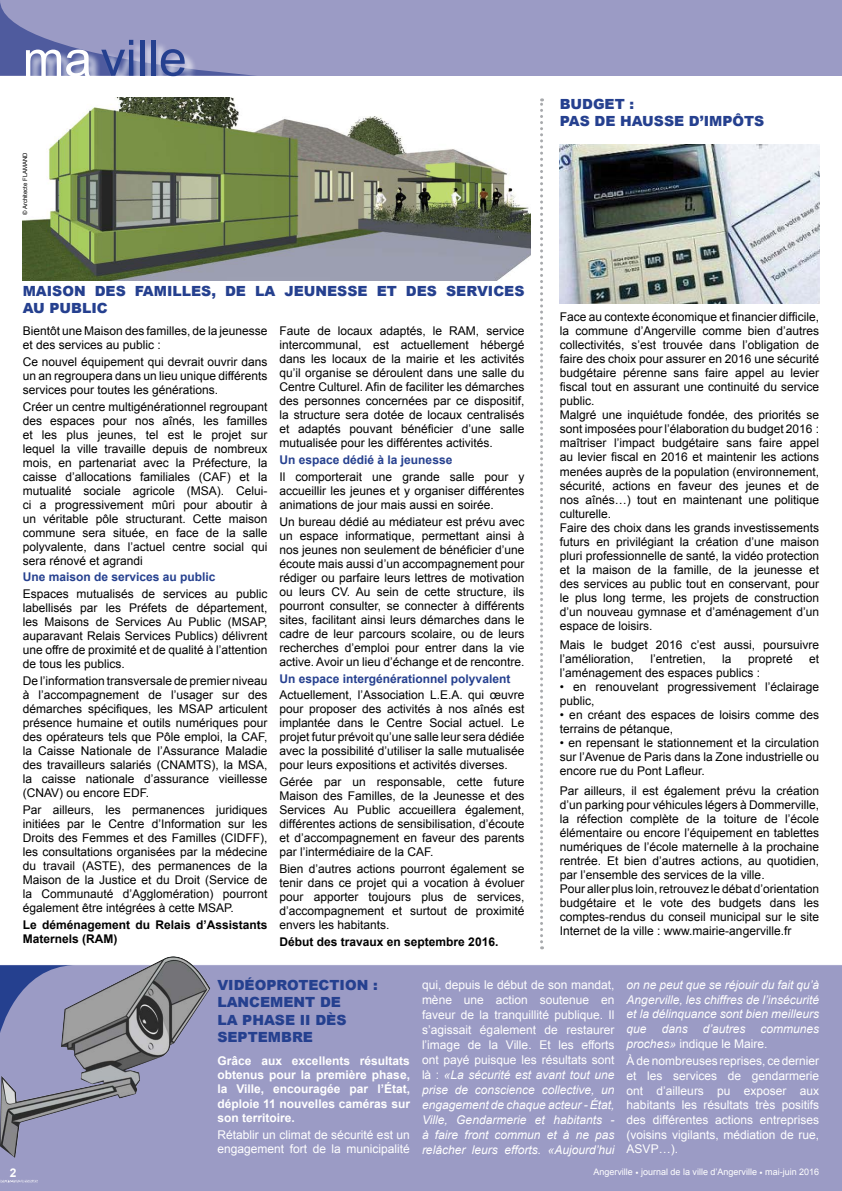
<style>
.page{position:relative;width:842px;height:1191px;background:#fff}
.page>*{position:absolute;margin:0;border:0;box-sizing:border-box;transform-origin:0 0}
.t1{font:50px "Arial";color:#25408f}
.t2{font:900 14px/17.3px "Arial";color:#25408f}
.t3{font:12px/14px "Arial";color:#000;text-align:justify}
.t4{font:12px/15px "Arial";color:#fff;text-align:justify}
.t5{font:italic 12px/14.7px "Arial";color:#fff;text-align:justify}
.t6{font:700 12px/14.3px "Arial";color:#fff;text-align:justify}
.t7{font:700 12px "Arial";color:#25408f}
.t8{font:700 12px/14px "Arial";color:#000}
.t9{font:9px "Arial";color:#fff}
.t10{font:6px "Arial";color:#000}
.s1{color:#fff}
.s2{font-style:italic}
.s3{font-style:normal}
</style>
<div class="page">
<div style="left:0;top:0;width:842px;height:76px;background:#9b9bc5"></div>
<svg style="left:0;top:3px;width:255px;height:73px"></svg>
<div style="left:0;top:965px;width:842px;height:226px;background:#9b9bc5"></div>
<hr style="left:0;top:1179px;width:38px;height:3px;background:#fff">
<div style="left:103px;top:41px;width:94px;height:48px;background:#fff;opacity:.75"></div>
<div style="left:27px;top:51px;width:75px;height:38px;background:#fff;opacity:.75"></div>
<img style="left:560px;top:145px;width:259px;height:159px">
<svg style="left:540px;top:98px;width:3px;height:851px"></svg>
<img style="left:0;top:956px;width:210px;height:202px">
<img style="left:23px;top:98px;width:508px;height:183px">
<h1 class="t1" style="left:23px;top:25px;width:166px"><span class="s1">ma</span> ville</h1>
<p class="t10" style="left:21px;top:215px;width:64px;rotate:-90deg">© Architecte FLAMAND</p>
<p class="t2" style="left:23px;top:282px;width:503px;line-height:17px">MAISON DES FAMILLES, DE LA JEUNESSE ET DES SERVICES<br>AU PUBLIC</p>
<p class="t3" style="left:23px;top:324px;width:246px">Bientôt une Maison des familles, de la jeunesse et des services au public :</p>
<p class="t3" style="left:23px;top:354px;width:246px">Ce nouvel équipement qui devrait ouvrir dans un an regroupera dans un lieu unique différents services pour toutes les générations.</p>
<p class="t3" style="left:23px;top:399px;width:246px">Créer un centre multigénérationnel regroupant des espaces pour nos aînés, les familles et les plus jeunes, tel est le projet sur lequel la ville travaille depuis de nombreux mois, en partenariat avec la Préfecture, la caisse d’allocations familiales (CAF) et la mutualité sociale agricole (MSA). Celui&shy;ci a progressivement mûri pour aboutir à un véritable pôle structurant. Cette maison commune sera située, en face de la salle polyvalente, dans l’actuel centre social qui sera rénové et agrandi</p>
<p class="t7" style="left:23px;top:569px;width:194px">Une maison de services au public</p>
<p class="t3" style="left:23px;top:587px;width:246px">Espaces mutualisés de services au public labellisés par les Préfets de département, les Maisons de Services Au Public (MSAP, auparavant Relais Services Publics) délivrent une offre de proximité et de qualité à l’attention de tous les publics.</p>
<p class="t3" style="left:23px;top:674px;width:246px">De l’information transversale de premier niveau à l’accompagnement de l’usager sur des démarches spécifiques, les MSAP articulent présence humaine et outils numériques pour des opérateurs tels que Pôle emploi, la CAF, la Caisse Nationale de l’Assurance Maladie des travailleurs salariés (CNAMTS), la MSA, la caisse nationale d’assurance vieillesse (CNAV) ou encore EDF.</p>
<p class="t3" style="left:23px;top:803px;width:246px">Par ailleurs, les permanences juridiques initiées par le Centre d’Information sur les Droits des Femmes et des Familles (CIDFF), les consultations organisées par la médecine du travail (ASTE), des permanences de la Maison de la Justice et du Droit (Service de la Communauté d’Agglomération) pourront également être intégrées à cette MSAP.</p>
<p class="t8" style="left:23px;top:918px;width:246px">Le déménagement du Relais d’Assistants<br>Maternels (RAM)</p>
<p class="t3" style="left:280px;top:324px;width:246px">Faute de locaux adaptés, le RAM, service intercommunal, est actuellement hébergé dans les locaux de la mairie et les activités qu’il organise se déroulent dans une salle du Centre Culturel. Afin de faciliter les démarches des personnes concernées par ce dispositif, la structure sera dotée de locaux centralisés et adaptés pouvant bénéficier d’une salle mutualisée pour les différentes activités.</p>
<p class="t7" style="left:280px;top:451px;width:174px">Un espace dédié à la jeunesse</p>
<p class="t3" style="left:280px;top:469px;width:246px">Il comporterait une grande salle pour y accueillir les jeunes et y organiser différentes animations de jour mais aussi en soirée.</p>
<p class="t3" style="left:280px;top:514px;width:246px">Un bureau dédié au médiateur est prévu avec un espace informatique, permettant ainsi à nos jeunes non seulement de bénéficier d’une écoute mais aussi d’un accompagnement pour rédiger ou parfaire leurs lettres de motivation ou leurs CV. Au sein de cette structure, ils pourront consulter, se connecter à différents sites, facilitant ainsi leurs démarches dans le cadre de leur parcours scolaire, ou de leurs recherches d’emploi pour entrer dans la vie active. Avoir un lieu d’échange et de rencontre.</p>
<p class="t7" style="left:280px;top:670px;width:232px">Un espace intergénérationnel polyvalent</p>
<p class="t3" style="left:280px;top:688px;width:246px">Actuellement, l’Association L.E.A. qui œuvre pour proposer des activités à nos aînés est implantée dans le Centre Social actuel. Le projet futur prévoit qu’une salle leur sera dédiée avec la possibilité d’utiliser la salle mutualisée pour leurs expositions et activités diverses.</p>
<p class="t3" style="left:280px;top:775px;width:246px">Gérée par un responsable, cette future Maison des Familles, de la Jeunesse et des Services Au Public accueillera également, différentes actions de sensibilisation, d’écoute et d’accompagnement en faveur des parents par l’intermédiaire de la CAF.</p>
<p class="t3" style="left:280px;top:862px;width:246px">Bien d’autres actions pourront également se tenir dans ce projet qui a vocation à évoluer pour apporter toujours plus de services, d’accompagnement et surtout de proximité envers les habitants.</p>
<p class="t8" style="left:280px;top:935px;width:220px">Début des travaux en septembre 2016.</p>
<p class="t2" style="left:560px;top:95px;width:206px;line-height:17px">BUDGET :<br>PAS DE HAUSSE D’IMPÔTS</p>
<p class="t3" style="left:560px;top:310px;width:261px;text-align:left">Face au contexte économique et financier difficile, la commune d’Angerville comme bien d’autres collectivités, s’est trouvée dans l’obligation de faire des choix pour assurer en 2016 une sécurité budgétaire pérenne sans faire appel au levier fiscal tout en assurant une continuité du service public.<br>Malgré une inquiétude fondée, des priorités se sont imposées pour l’élaboration du budget 2016 : maîtriser l’impact budgétaire sans faire appel au levier fiscal en 2016 et maintenir les actions menées auprès de la population (environnement, sécurité, actions en faveur des jeunes et de nos aînés…) tout en maintenant une politique culturelle.<br>Faire des choix dans les grands investissements futurs en privilégiant la création d’une maison pluri professionnelle de santé, la vidéo protection et la maison de la famille, de la jeunesse et des services au public tout en conservant, pour le plus long terme, les projets de construction d’un nouveau gymnase et d’aménagement d’un espace de loisirs.</p>
<p class="t3" style="left:560px;top:638px;width:261px">Mais le budget 2016 c’est aussi, poursuivre l’amélioration,</p>
<p class="t3" style="left:650px;top:652px;width:57px">l’entretien,</p>
<p class="t3" style="left:722px;top:652px;width:11px">la</p>
<p class="t3" style="left:748px;top:652px;width:46px">propreté</p>
<p class="t3" style="left:809px;top:652px;width:12px">et</p>
<p class="t3" style="left:560px;top:666px;width:202px">l’aménagement des espaces publics :</p>
<p class="t3" style="left:560px;top:680px;width:261px">• en renouvelant progressivement l’éclairage public,</p>
<p class="t3" style="left:560px;top:708px;width:261px">• en créant des espaces de loisirs comme des terrains de pétanque,</p>
<p class="t3" style="left:560px;top:736px;width:261px">• en repensant le stationnement et la circulation sur l’Avenue de Paris dans la Zone industrielle ou encore rue du Pont Lafleur.</p>
<p class="t3" style="left:560px;top:784px;width:261px;text-align:left">Par ailleurs, il est également prévu la création d’un parking pour véhicules légers à Dommerville, la réfection complète de la toiture de l’école élémentaire ou encore l’équipement en tablettes numériques de l’école maternelle à la prochaine rentrée. Et bien d’autres actions, au quotidien, par l’ensemble des services de la ville.<br>Pour aller plus loin, retrouvez le débat d’orientation budgétaire et le vote des budgets dans les comptes-rendus du conseil municipal sur le site Internet de la ville : www.mairie-angerville.fr</p>
<p class="t2" style="left:217px;top:976px;width:162px">VIDÉOPROTECTION :<br>LANCEMENT DE<br>LA PHASE II DÈS<br>SEPTEMBRE</p>
<p class="t6" style="left:217px;top:1053px;width:194px">Grâce aux excellents résultats obtenus pour la première phase, la Ville, encouragée par l’État, déploie 11 nouvelles caméras sur son territoire.</p>
<p class="t4" style="left:217px;top:1128px;width:194px;line-height:14.3px">Rétablir un climat de sécurité est un engagement fort de la municipalité</p>
<p class="t4" style="left:422px;top:977px;width:194px">qui, depuis le début de son mandat, mène une action soutenue en faveur de la tranquillité publique. Il s’agissait également de restaurer l’image de la Ville. Et les efforts ont payé puisque les résultats sont là : <span class="s2">«La sécurité est avant tout une prise de conscience collective, un engagement de chaque acteur - État, Ville, Gendarmerie et habitants - à faire front commun et à ne pas relâcher leurs efforts. «Aujourd’hui</span></p>
<p class="t5" style="left:627px;top:977px;width:194px">on ne peut que se réjouir du fait qu’à Angerville, les chiffres de l’insécurité et la délinquance sont bien meilleurs que</p>
<p class="t5" style="left:662px;top:1021px;width:28px">dans</p>
<p class="t5" style="left:703px;top:1021px;width:44px">d’autres</p>
<p class="t5" style="left:627px;top:1021px;width:194px;text-indent:134px">communes proches» <span class="s3">indique le Maire.</span></p>
<p class="t4" style="left:627px;top:1053px;width:194px;line-height:14.7px">À de nombreuses reprises, ce dernier et les services de gendarmerie ont d’ailleurs pu exposer aux habitants les résultats très positifs des différentes actions entreprises (voisins vigilants, médiation de rue, ASVP…).</p>
<p class="t6" style="left:10px;top:1166px;width:8px">2</p>
<p class="t9" style="left:593px;top:1165px;width:227px">Angerville • journal de la ville d’Angerville • mai-juin 2016</p>
</div>
